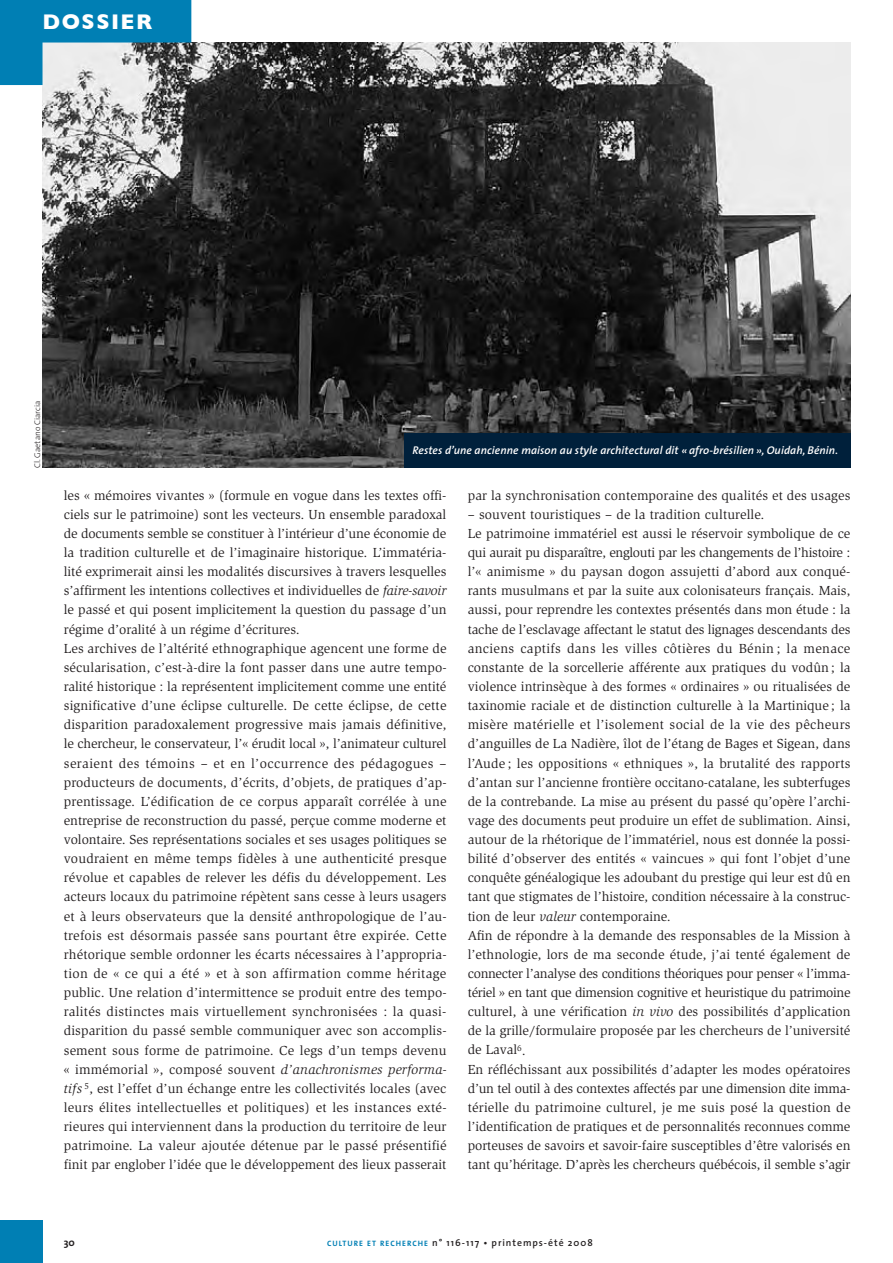
<style>
.page{position:relative;width:893px;height:1263px;background:#fff}
.page>*{position:absolute;margin:0;border:0;box-sizing:border-box;transform-origin:0 0}
.t1{font:700 21.6px "Gill Sans";letter-spacing:.07em;color:#fff}
.t2{font:13.5px/19.2px "Slimbach";color:#231f20}
.t3{font:italic 600 11.25px "The Sans";letter-spacing:.01em;color:#fff}
.t4{font:700 10.5px "The Sans";color:#231f20}
.t5{font:600 9.75px "The Sans";letter-spacing:.1em;color:#231f20}
.t6{font:300 8.25px "The Sans";color:#231f20}
.s1{font-style:italic}
.s2{font-weight:700;font-size:7.8px;color:#007fb4}
</style>
<div class="page">
<img style="left:43px;top:43px;width:807px;height:425px">
<div style="left:0;top:1220px;width:43px;height:43px;background:#007fb4"></div>
<svg style="left:0;top:0;width:191px;height:85px;background:#4a97b8"></svg>
<div style="left:404px;top:434px;width:446px;height:34px;background:#00203b"></div>
<h1 class="t1" style="left:43px;top:9px;width:111px">DOSSIER</h1>
<p class="t6" style="left:34px;top:468px;width:68px;rotate:-90deg">Cl. Gaetano Ciarcia</p>
<p class="t3" style="left:412px;top:445px;width:427px">Restes d’une ancienne maison au style architectural dit « afro-brésilien », Ouidah, Bénin.</p>
<p class="t2" style="left:64px;top:486px;width:384px">les « mémoires vivantes » (formule en vogue dans les textes offi&shy;ciels sur le patrimoine) sont les vecteurs. Un ensemble paradoxal de documents semble se constituer à l’intérieur d’une économie de la tradition culturelle et de l’imaginaire historique. L’immatéria&shy;lité exprimerait ainsi les modalités discursives à travers lesquelles s’affirment les intentions collectives et individuelles de <span class="s1">faire-savoir </span>le passé et qui posent implicitement la question du passage d’un régime d’oralité à un régime d’écritures.<br>Les archives de l’altérité ethnographique agencent une forme de sécularisation, c’est-à-dire la font passer dans une autre tempo&shy;ralité historique : la représentent implicitement comme une entité significative d’une éclipse culturelle. De cette éclipse, de cette disparition paradoxalement progressive mais jamais définitive, le chercheur, le conservateur, l’« érudit local », l’animateur culturel seraient des témoins – et en l’occurrence des pédagogues – producteurs de documents, d’écrits, d’objets, de pratiques d’ap&shy;prentissage. L’édification de ce corpus apparaît corrélée à une entreprise de reconstruction du passé, perçue comme moderne et volontaire. Ses représentations sociales et ses usages politiques se voudraient en même temps fidèles à une authenticité presque révolue et capables de relever les défis du développement. Les acteurs locaux du patrimoine répètent sans cesse à leurs usagers et à leurs observateurs que la densité anthropologique de l’au&shy;trefois est désormais passée sans pourtant être expirée. Cette rhétorique semble ordonner les écarts nécessaires à l’appropria&shy;tion de « ce qui a été » et à son affirmation comme héritage public. Une relation d’intermittence se produit entre des tempo&shy;ralités distinctes mais virtuellement synchronisées : la quasi&shy;disparition du passé semble communiquer avec son accomplis&shy;sement sous forme de patrimoine. Ce legs d’un temps devenu « immémorial », composé souvent <span class="s1">d’anachronismes performa&shy;tifs</span> <sup>5</sup>, est l’effet d’un échange entre les collectivités locales (avec leurs élites intellectuelles et politiques) et les instances exté&shy;rieures qui interviennent dans la production du territoire de leur patrimoine. La valeur ajoutée détenue par le passé présentifié finit par englober l’idée que le développement des lieux passerait</p>
<p class="t2" style="left:468px;top:486px;width:384px">par la synchronisation contemporaine des qualités et des usages</p>
<p class="t2" style="left:468px;top:506px;width:384px">– souvent touristiques – de la tradition culturelle.<br>Le patrimoine immatériel est aussi le réservoir symbolique de ce qui aurait pu disparaître, englouti par les changements de l’histoire : l’« animisme » du paysan dogon assujetti d’abord aux conqué&shy;rants musulmans et par la suite aux colonisateurs français. Mais, aussi, pour reprendre les contextes présentés dans mon étude : la tache de l’esclavage affectant le statut des lignages descendants des anciens captifs dans les villes côtières du Bénin ; la menace constante de la sorcellerie afférente aux pratiques du vodûn ; la violence intrinsèque à des formes « ordinaires » ou ritualisées de taxinomie raciale et de distinction culturelle à la Martinique ; la misère matérielle et l’isolement social de la vie des pêcheurs d’anguilles de La Nadière, îlot de l’étang de Bages et Sigean, dans l’Aude ; les oppositions « ethniques », la brutalité des rapports d’antan sur l’ancienne frontière occitano-catalane, les subterfuges de la contrebande. La mise au présent du passé qu’opère l’archi&shy;vage des documents peut produire un effet de sublimation. Ainsi, autour de la rhétorique de l’immatériel, nous est donnée la possi&shy;bilité d’observer des entités « vaincues » qui font l’objet d’une conquête généalogique les adoubant du prestige qui leur est dû en tant que stigmates de l’histoire, condition nécessaire à la construc&shy;tion de leur <span class="s1">valeur</span> contemporaine.<br>Afin de répondre à la demande des responsables de la Mission à l’ethnologie, lors de ma seconde étude, j’ai tenté également de connecter l’analyse des conditions théoriques pour penser « l’imma - tériel » en tant que dimension cognitive et heuristique du patrimoine culturel, à une vérification <span class="s1">in vivo</span> des possibilités d’application de la grille/formulaire proposée par les chercheurs de l’université de Laval<sup>6</sup>.<br>En réfléchissant aux possibilités d’adapter les modes opératoires d’un tel outil à des contextes affectés par une dimension dite imma&shy;térielle du patrimoine culturel, je me suis posé la question de l’identification de pratiques et de personnalités reconnues comme porteuses de savoirs et savoir-faire susceptibles d’être valorisés en tant qu’héritage. D’après les chercheurs québécois, il semble s’agir</p>
<p class="t4" style="left:64px;top:1238px;width:13px">30</p>
<p class="t5" style="left:327px;top:1239px;width:267px"><span class="s2">CULTURE ET RECHERCHE</span> n° 116-117 • printemps-été 2008</p>
</div>
